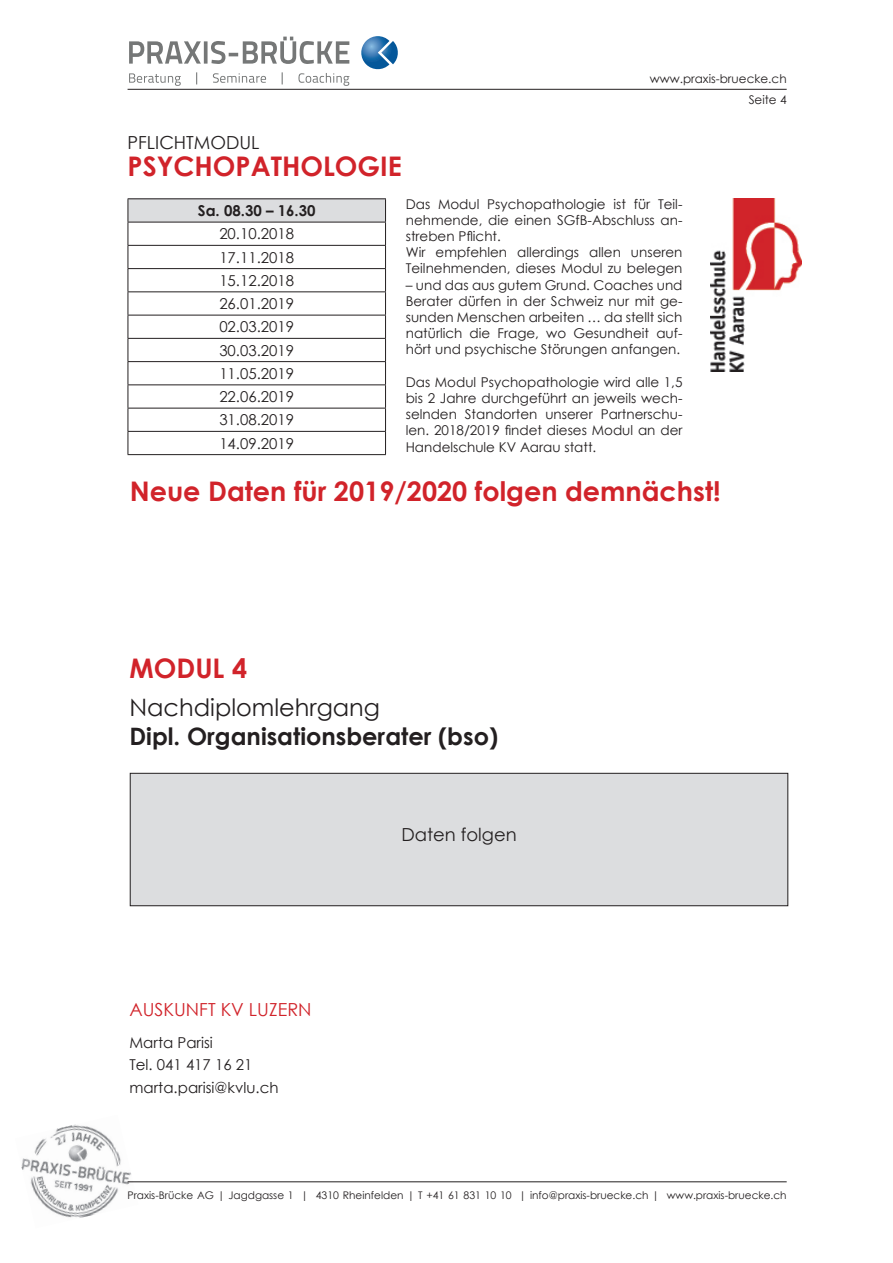
<style>
.page{position:relative;width:893px;height:1263px;background:#fff}
.page>*{position:absolute;margin:0;border:0;box-sizing:border-box;transform-origin:0 0}
.t1{font:700 27px "Century Gothic";color:#d1232a}
.t2{font:700 24px "Century Gothic";color:#231f20}
.t3{font:24px "Century Gothic";color:#231f20}
.t4{font:18px "Century Gothic";color:#231f20}
.t5{font:18px "Century Gothic";color:#d1232a}
.t6{font:15px/23.2px "Century Gothic";color:#231f20}
.t7{font:700 15px "Century Gothic";color:#231f20}
.t8{font:13.5px/16.2px "Century Gothic";color:#231f20;text-align:justify}
.t9{font:12px/21px "Century Gothic";color:#231f20;text-align:right}
.t10{font:10.5px "Century Gothic";color:#231f20}
</style>
<div class="page">
<hr style="left:128px;top:1181px;width:659px;height:1px;background:#231f20">
<img style="left:21px;top:1124px;width:117px;height:94px">
<svg style="left:129px;top:37px;width:220px;height:27px"></svg>
<svg style="left:361px;top:36px;width:37px;height:34px"></svg>
<svg style="left:129px;top:72px;width:220px;height:14px"></svg>
<hr style="left:128px;top:89px;width:659px;height:1px;background:#231f20">
<div style="left:130px;top:773px;width:658px;height:133px;background:#dcdddf"></div>
<div style="left:130px;top:773px;width:658px;height:133px;border:1px solid #231f20"></div>
<div style="left:128px;top:199px;width:258px;height:23px;background:#dcdddf"></div>
<hr style="left:128px;top:198px;width:258px;height:1px;background:#231f20">
<hr style="left:128px;top:222px;width:258px;height:1px;background:#231f20">
<hr style="left:128px;top:245px;width:258px;height:1px;background:#231f20">
<hr style="left:128px;top:268px;width:258px;height:1px;background:#231f20">
<hr style="left:128px;top:291px;width:258px;height:1px;background:#231f20">
<hr style="left:128px;top:315px;width:258px;height:1px;background:#231f20">
<hr style="left:128px;top:338px;width:258px;height:1px;background:#231f20">
<hr style="left:128px;top:361px;width:258px;height:1px;background:#231f20">
<hr style="left:128px;top:384px;width:258px;height:1px;background:#231f20">
<hr style="left:128px;top:408px;width:258px;height:1px;background:#231f20">
<hr style="left:128px;top:431px;width:258px;height:1px;background:#231f20">
<hr style="left:128px;top:454px;width:258px;height:1px;background:#231f20">
<svg style="left:128px;top:199px;width:1px;height:255px"></svg>
<svg style="left:385px;top:199px;width:1px;height:255px"></svg>
<img style="left:710px;top:198px;width:92px;height:174px">
<p class="t9" style="left:650px;top:68px;width:138px">www.praxis-bruecke.ch<br>Seite 4</p>
<h3 class="t4" style="left:128px;top:130px;width:134px">PFLICHTMODUL</h3>
<h1 class="t1" style="left:128px;top:146px;width:276px">PSYCHOPATHOLOGIE</h1>
<p class="t7" style="left:198px;top:199px;width:119px">Sa. 08.30 – 16.30</p>
<p class="t6" style="left:219px;top:222px;width:76px;text-align:justify">20.10.2018<br>17.11.2018<br>15.12.2018<br>26.01.2019<br>02.03.2019<br>30.03.2019<br>11.05.2019<br>22.06.2019<br>31.08.2019<br>14.09.2019</p>
<p class="t8" style="left:406px;top:195px;width:278px;text-align:left">Das Modul Psychopathologie ist für Teil&shy;nehmende, die einen SGfB-Abschluss an&shy;streben Pflicht.<br>Wir empfehlen allerdings allen unseren Teilnehmenden, dieses Modul zu belegen</p>
<p class="t8" style="left:406px;top:276px;width:278px">– und das aus gutem Grund. Coaches und Berater dürfen in der Schweiz nur mit ge&shy;sunden Menschen arbeiten … da stellt sich natürlich die Frage, wo Gesundheit auf&shy;hört und psychische Störungen anfangen.</p>
<p class="t8" style="left:406px;top:374px;width:278px">Das Modul Psychopathologie wird alle 1,5 bis 2 Jahre durchgeführt an jeweils wech&shy;selnden Standorten unserer Partnerschu&shy;len. 2018/2019 findet dieses Modul an der Handelschule KV Aarau statt.</p>
<h1 class="t1" style="left:130px;top:470px;width:592px">Neue Daten für 2019/2020 folgen demnächst!</h1>
<h1 class="t1" style="left:129px;top:648px;width:119px">MODUL 4</h1>
<h2 class="t3" style="left:129px;top:690px;width:252px">Nachdiplomlehrgang</h2>
<h2 class="t2" style="left:129px;top:718px;width:370px">Dipl. Organisationsberater (bso)</h2>
<h3 class="t5" style="left:129px;top:997px;width:184px">AUSKUNFT KV LUZERN</h3>
<p class="t6" style="left:129px;top:1031px;width:151px;line-height:22.5px">Marta Parisi<br>Tel. 041 417 16 21 marta.parisi@kvlu.ch</p>
<h3 class="t4" style="left:401px;top:822px;width:117px">Daten folgen</h3>
<p class="t10" style="left:128px;top:1188px;width:661px">Praxis-Brücke AG | Jagdgasse 1 | 4310 Rheinfelden | T +41 61 831 10 10 | info@praxis-bruecke.ch | www.praxis-bruecke.ch</p>
</div>
